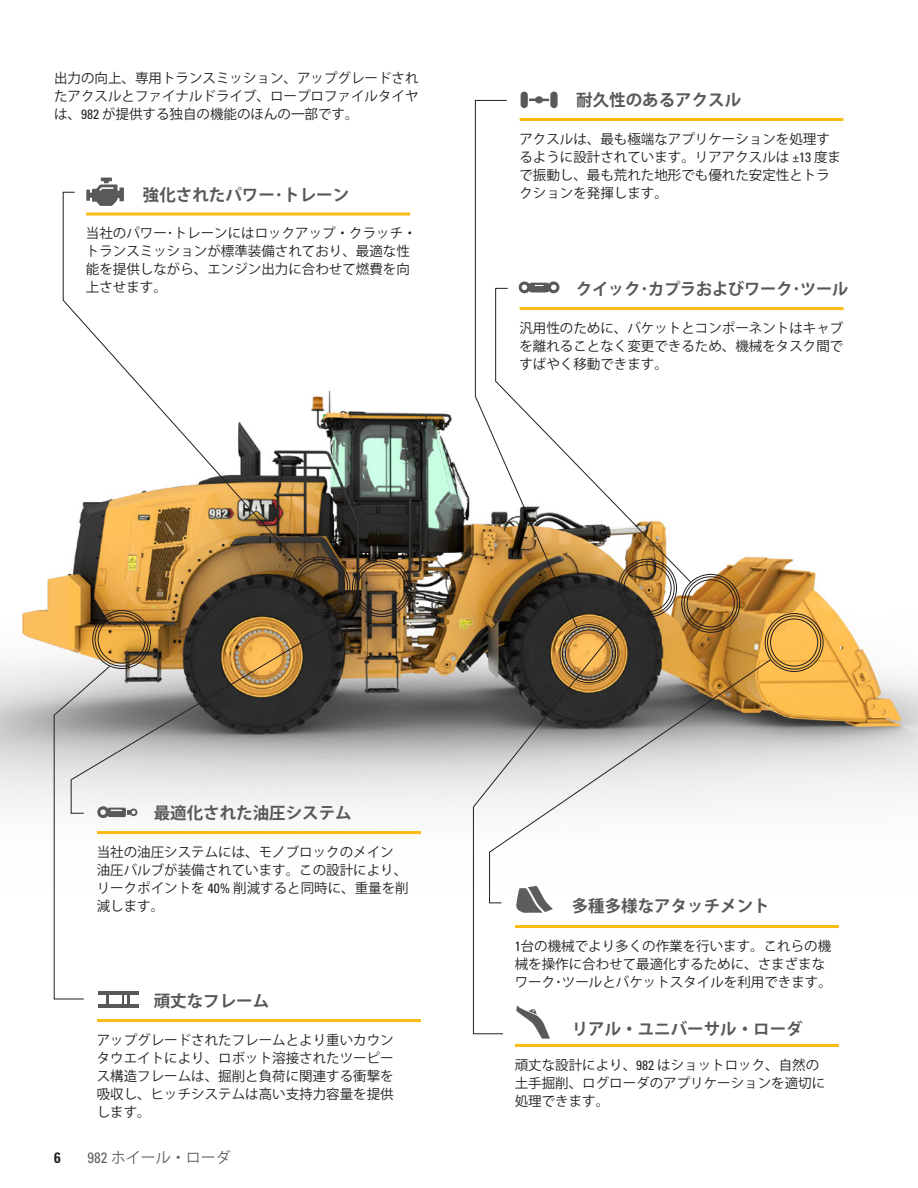
<style>
.page{position:relative;width:918px;height:1188px;background:#fff}
.page>*{position:absolute;margin:0;border:0;box-sizing:border-box;transform-origin:0 0}
.t1{font:700 16.5px "Koz Go Pro";color:#57585a}
.t2{font:15px "Koz Go Pro";color:#5d6163}
.t3{font:15px "Univers LTCYR 67 Bold Cond";color:#231f20}
.t4{font:13.5px/18px "Koz Go Pro";color:#231f20}
.s1{font-family:"Univers LTCYR 57";font-stretch:condensed}
</style>
<div class="page">
<img style="left:0;top:257px;width:918px;height:633px">
<div style="left:765px;top:613px;width:59px;height:59px;border:1px solid #231f20;border-radius:50%"></div>
<div style="left:767px;top:616px;width:54px;height:53px;border:1px solid #231f20;border-radius:50%"></div>
<div style="left:770px;top:619px;width:48px;height:47px;border:1px solid #231f20;border-radius:50%"></div>
<hr style="left:515px;top:925px;width:324px;height:3px;background:#fcba13">
<hr style="left:515px;top:1044px;width:324px;height:3px;background:#fcba13">
<hr style="left:520px;top:307px;width:323px;height:3px;background:#fcba13">
<hr style="left:97px;top:1019px;width:324px;height:3px;background:#fcba13">
<hr style="left:520px;top:118px;width:323px;height:3px;background:#fcba13">
<hr style="left:97px;top:831px;width:324px;height:3px;background:#fcba13">
<hr style="left:86px;top:213px;width:324px;height:3px;background:#fcba13">
<div style="left:681px;top:574px;width:59px;height:59px;border:1px solid #231f20;border-radius:50%"></div>
<div style="left:684px;top:576px;width:54px;height:54px;border:1px solid #231f20;border-radius:50%"></div>
<div style="left:687px;top:579px;width:48px;height:48px;border:1px solid #231f20;border-radius:50%"></div>
<div style="left:292px;top:557px;width:58px;height:58px;border:1px solid #231f20;border-radius:50%"></div>
<div style="left:294px;top:559px;width:54px;height:54px;border:1px solid #231f20;border-radius:50%"></div>
<div style="left:297px;top:562px;width:48px;height:48px;border:1px solid #231f20;border-radius:50%"></div>
<div style="left:352px;top:558px;width:59px;height:59px;border:1px solid #231f20;border-radius:50%"></div>
<div style="left:354px;top:561px;width:54px;height:54px;border:1px solid #231f20;border-radius:50%"></div>
<div style="left:357px;top:564px;width:48px;height:48px;border:1px solid #231f20;border-radius:50%"></div>
<svg style="left:631px;top:659px;width:141px;height:231px"></svg>
<svg style="left:70px;top:606px;width:291px;height:208px;background:#988c79"></svg>
<svg style="left:62px;top:191px;width:239px;height:375px"></svg>
<svg style="left:578px;top:288px;width:114px;height:295px"></svg>
<svg style="left:475px;top:100px;width:103px;height:511px"></svg>
<svg style="left:86px;top:178px;width:38px;height:28px"></svg>
<svg style="left:529px;top:96px;width:20px;height:7px"></svg>
<div style="left:521px;top:92px;width:7px;height:16px;background:#58595b;border-radius:4px"></div>
<div style="left:550px;top:92px;width:8px;height:16px;background:#58595b;border-radius:4px"></div>
<svg style="left:519px;top:281px;width:40px;height:12px"></svg>
<hr style="left:98px;top:991px;width:40px;height:4px;background:#58595b">
<hr style="left:98px;top:1004px;width:40px;height:3px;background:#58595b">
<svg style="left:53px;top:665px;width:84px;height:339px"></svg>
<div style="left:618px;top:559px;width:59px;height:59px;border:1px solid #231f20;border-radius:50%"></div>
<div style="left:621px;top:561px;width:54px;height:54px;border:1px solid #231f20;border-radius:50%"></div>
<div style="left:624px;top:564px;width:48px;height:48px;border:1px solid #231f20;border-radius:50%"></div>
<svg style="left:473px;top:611px;width:158px;height:424px"></svg>
<svg style="left:516px;top:1005px;width:34px;height:34px"></svg>
<p class="t4" style="left:54px;top:69px;width:366px;text-align:justify">出力の向上、専用トランスミッション、アップグレードされたアクスルとファイナルドライブ、ロープロファイルタイヤは、<span class="s1">982</span> が提供する独自の機能のほんの一部です。</p>
<p class="t1" style="left:143px;top:184px;width:208px">強化されたパワー･トレーン</p>
<p class="t4" style="left:86px;top:225px;width:332px">当社のパワー･トレーンにはロックアップ・クラッチ・トランスミッションが標準装備されており、最適な性能を提供しながら、エンジン出力に合わせて燃費を向上させます。</p>
<p class="t1" style="left:576px;top:90px;width:166px">耐久性のあるアクスル</p>
<p class="t4" style="left:519px;top:130px;width:323px">アクスルは、最も極端なアプリケーションを処理するように設計されています。リアアクスルは <span class="s1">±13</span> 度まで振動し、最も荒れた地形でも優れた安定性とトラクションを発揮します。</p>
<p class="t1" style="left:576px;top:279px;width:274px">クイック･カプラおよびワーク･ツール</p>
<p class="t4" style="left:519px;top:319px;width:325px;text-align:justify">汎用性のために、バケットとコンポーネントはキャブを離れることなく変更できるため、機械をタスク間ですばやく移動できます。</p>
<p class="t1" style="left:154px;top:803px;width:199px">最適化された油圧システム</p>
<p class="t4" style="left:97px;top:843px;width:313px">当社の油圧システムには、モノブロックのメイン油圧バルブが装備されています。この設計により、リークポイントを <span class="s1">40%</span> 削減すると同時に、重量を削減します。</p>
<p class="t1" style="left:154px;top:991px;width:117px">頑丈なフレーム</p>
<p class="t4" style="left:97px;top:1031px;width:298px;text-align:justify">アップグレードされたフレームとより重いカウンタウエイトにより、ロボット溶接されたツーピース構造フレームは、掘削と負荷に関連する衝撃を吸収し、ヒッチシステムは高い支持力容量を提供します。</p>
<p class="t3" style="left:54px;top:1148px;width:8px">6</p>
<p class="t2" style="left:87px;top:1148px;width:145px"><span class="s1">982</span> ホイール・ローダ</p>
<p class="t1" style="left:572px;top:895px;width:199px">多種多様なアタッチメント</p>
<p class="t4" style="left:515px;top:937px;width:319px"><span class="s1">1</span>台の機械でより多くの作業を行います。これらの機械を操作に合わせて最適化するために、さまざまなワーク･ツールとバケットスタイルを利用できます。</p>
<p class="t1" style="left:572px;top:1019px;width:232px">リアル・ユニバーサル・ローダ</p>
<p class="t4" style="left:515px;top:1056px;width:312px">頑丈な設計により、<span class="s1">982</span> はショットロック、自然の土手掘削、ログローダのアプリケーションを適切に処理できます。</p>
</div>
